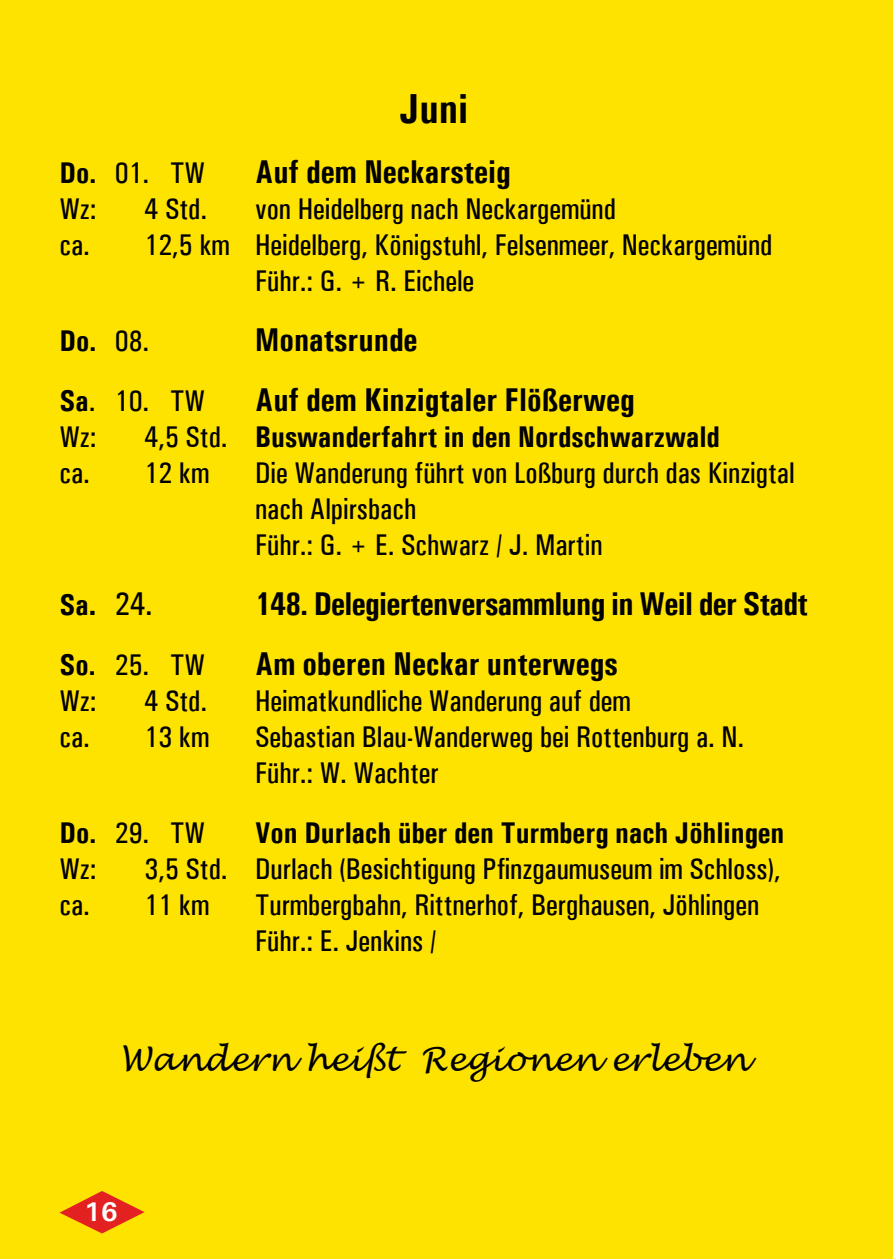
<style>
.page{position:relative;width:893px;height:1259px;background:#ffe300}
.page>*{position:absolute;margin:0;border:0;box-sizing:border-box;transform-origin:0 0}
.t1{font:700 condensed 42px "Univers";color:#000}
.t2{font:700 condensed 33px "Univers";color:#000}
.t3{font:700 condensed 33px "Univers";letter-spacing:-.02em;color:#000}
.t4{font:italic 33px "Lucida Handwriting";color:#000}
.t5{font:500 condensed 33px "Univers";color:#000}
.t6{font:500 condensed 30px/36px "Univers";color:#000}
.t7{font:700 condensed 30px/36px "Univers";color:#000}
.t8{font:700 27px "Univers";color:#fff}
.s1{font-weight:700}
.s2{font-weight:500}
.s3{font-weight:700;font-size:30px}
</style>
<div class="page">
<svg style="left:60px;top:1191px;width:85px;height:42px"></svg>
<h1 class="t1" style="left:399px;top:83px;width:70px">Juni</h1>
<p class="t6" style="left:60px;top:154px;width:147px"><span class="s1">Do.</span> 01. TW</p>
<p class="t2" style="left:255px;top:151px;width:257px">Auf dem Neckarsteig</p>
<p class="t6" style="left:60px;top:190px;width:39px">Wz:</p>
<p class="t6" style="left:145px;top:190px;width:64px">4 Std.</p>
<p class="t6" style="left:255px;top:190px;width:362px">von Heidelberg nach Neckargemünd</p>
<p class="t6" style="left:60px;top:226px;width:714px">ca. 12,5 km Heidelberg, Königstuhl, Felsenmeer, Neckargemünd</p>
<p class="t6" style="left:255px;top:262px;width:221px">Führ.: G. + R. Eichele</p>
<p class="t7" style="left:60px;top:322px;width:91px">Do. <span class="s2">08.</span></p>
<p class="t2" style="left:255px;top:319px;width:164px">Monatsrunde</p>
<p class="t6" style="left:60px;top:382px;width:147px"><span class="s1">Sa</span>. 10. TW</p>
<p class="t2" style="left:255px;top:379px;width:381px">Auf dem Kinzigtaler Flößerweg</p>
<p class="t6" style="left:60px;top:418px;width:39px">Wz:</p>
<p class="t7" style="left:60px;top:418px;width:662px;text-indent:85px"><span class="s2">4,5 Std.</span> Buswanderfahrt in den Nordschwarzwald <span class="s2">ca. 12 km</span></p>
<p class="t6" style="left:255px;top:454px;width:541px">Die Wanderung führt von Loßburg durch das Kinzigtal nach Alpirsbach<br>Führ.: G. + E. Schwarz / J. Martin</p>
<p class="t5" style="left:60px;top:584px;width:95px"><span class="s3">Sa</span><span class="s1">.</span> 24.</p>
<p class="t3" style="left:255px;top:583px;width:554px">148. Delegiertenversammlung in Weil der Stadt</p>
<p class="t6" style="left:60px;top:646px;width:147px"><span class="s1">So.</span> 25. TW</p>
<p class="t2" style="left:255px;top:643px;width:364px">Am oberen Neckar unterwegs</p>
<p class="t6" style="left:60px;top:682px;width:39px">Wz:</p>
<p class="t6" style="left:145px;top:682px;width:64px">4 Std.</p>
<p class="t6" style="left:255px;top:682px;width:377px">Heimatkundliche Wanderung auf dem</p>
<p class="t6" style="left:60px;top:718px;width:151px">ca. 13 km</p>
<p class="t6" style="left:255px;top:718px;width:491px">Sebastian Blau-Wanderweg bei Rottenburg a. N.<br>Führ.: W. Wachter</p>
<p class="t6" style="left:60px;top:814px;width:147px"><span class="s1">Do.</span> 29. TW</p>
<p class="t7" style="left:255px;top:814px;width:531px">Von Durlach über den Turmberg nach Jöhlingen</p>
<p class="t6" style="left:60px;top:850px;width:39px">Wz:</p>
<p class="t6" style="left:60px;top:850px;width:723px;text-indent:85px">3,5 Std. Durlach (Besichtigung Pfinzgaumuseum im Schloss), ca. 11 km</p>
<p class="t6" style="left:255px;top:886px;width:506px">Turmbergbahn, Rittnerhof, Berghausen, Jöhlingen<br>Führ.: E. Jenkins /</p>
<p class="t4" style="left:120px;top:1039px;width:630px">Wandern heißt Regionen erleben</p>
<p class="t8" style="left:84px;top:1194px;width:35px">16</p>
</div>
